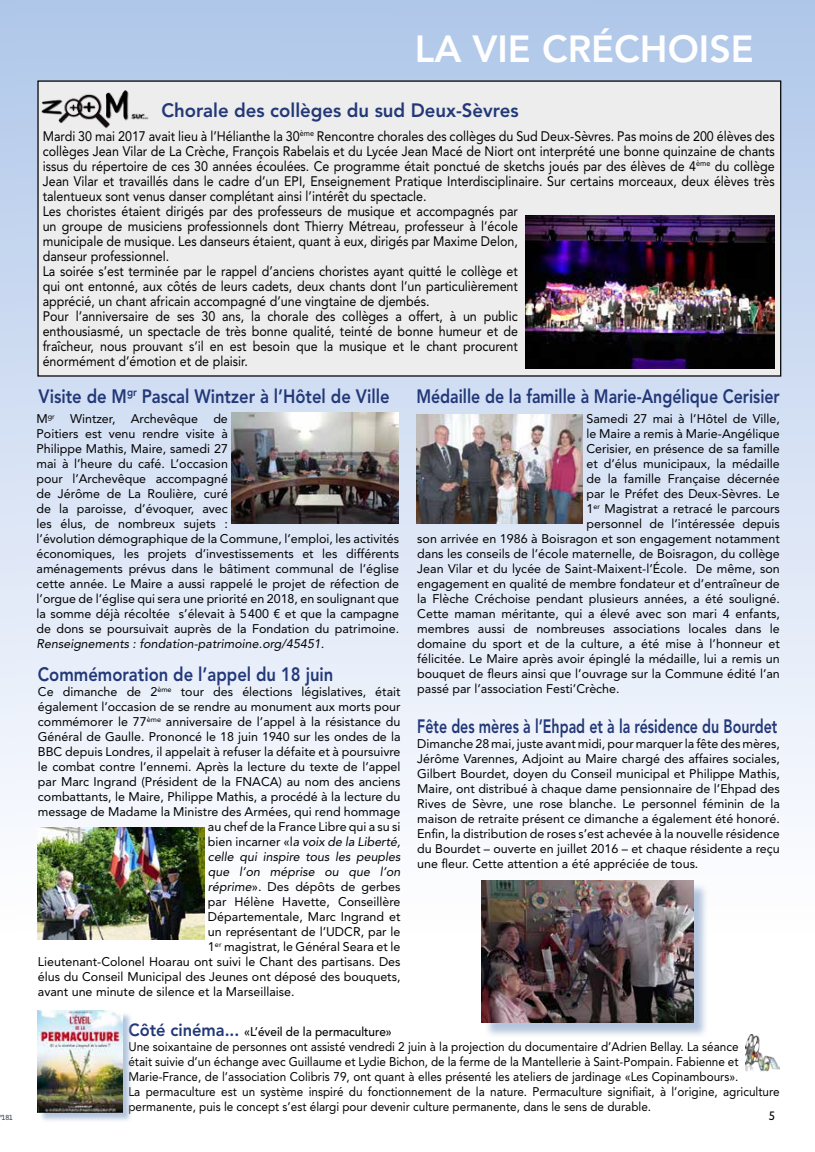
<style>
.page{position:relative;width:815px;height:1152px;background:#fff}
.page>*{position:absolute;margin:0;border:0;box-sizing:border-box;transform-origin:0 0}
.t1{font:800 37.5px "Avenir LT Std";color:#fff}
.t2{font:800 19.25px "Avenir LT Std";color:#223877;scale:.86 1}
.t3{font:800 19.25px "Avenir LT Std";color:#223877;scale:.83 1}
.t4{font:800 19.25px "Avenir LT Std";color:#223877;scale:.74 1}
.t5{font:800 19.25px "Avenir LT Std";color:#223877;scale:.96 1}
.t6{font:13.75px/15px "Avenir LT Std";color:#000;scale:.91 1}
.t7{font:12.5px/15px "Avenir LT Std";color:#000}
.t8{font:12.5px/15px "Avenir LT Std";color:#000;scale:.94 1}
.t9{font:italic 12.5px "Avenir LT Std";color:#000}
.t10{font:12.5px "Niveau Grotesk";color:#000}
.t11{font:7.5px "Niveau Grotesk";color:#333e48}
.s1{font-style:normal}
.s2{font-style:italic}
.s3{font-weight:800;font-size:17.5px;color:#223877}
.s4{font-weight:500}
</style>
<div class="page">
<div style="left:0;top:0;width:18px;height:1152px;background:linear-gradient(to bottom,#b2c9ea,#fff)"></div>
<div style="left:18px;top:0;width:797px;height:1152px;background:linear-gradient(to bottom,#b2c8ea,#fff)"></div>
<div style="left:37px;top:80px;width:744px;height:296px;background:#ededed"></div>
<img style="left:41px;top:90px;width:108px;height:39px">
<img style="left:525px;top:215px;width:250px;height:153px">
<img style="left:231px;top:413px;width:167px;height:110px">
<img style="left:416px;top:414px;width:167px;height:109px">
<div style="left:39px;top:1011px;width:94px;height:112px;background:#9bb2d2;opacity:.75"></div>
<img style="left:38px;top:1010px;width:84px;height:102px">
<img style="left:746px;top:1034px;width:34px;height:37px">
<img style="left:38px;top:827px;width:166px;height:112px">
<div style="left:484px;top:882px;width:225px;height:156px;background:#9bb2d2;opacity:.75"></div>
<img style="left:482px;top:881px;width:212px;height:141px">
<p class="t11" style="left:-1px;top:1113px;width:15px">°181</p>
<h1 class="t1" style="left:415px;top:27px;width:340px">LA VIE CRÉCHOISE</h1>
<h2 class="t5" style="left:161px;top:99px;width:374px">Chorale des collèges du sud Deux-Sèvres</h2>
<p class="t6" style="left:43px;top:128px;width:806px">Mardi 30 mai 2017 avait lieu à l’Hélianthe la 30<sup>ème</sup> Rencontre chorales des collèges du Sud Deux-Sèvres. Pas moins de 200 élèves des collèges Jean Vilar de La Crèche, François Rabelais et du Lycée Jean Macé de Niort ont interprété une bonne quinzaine de chants issus du répertoire de ces 30 années écoulées. Ce programme était ponctué de sketchs joués par des élèves de 4<sup>ème</sup> du collège Jean Vilar et travaillés dans le cadre d’un EPI, Enseignement Pratique Interdisciplinaire. Sur certains morceaux, deux élèves très talentueux sont venus danser complétant ainsi l’intérêt du spectacle.<br>Les choristes étaient dirigés par des professeurs de musique et accompagnés par<br>un groupe de musiciens professionnels dont Thierry Métreau, professeur à l’école<br>municipale de musique. Les danseurs étaient, quant à eux, dirigés par Maxime Delon,<br>danseur professionnel.<br>La soirée s’est terminée par le rappel d’anciens choristes ayant quitté le collège et<br>qui ont entonné, aux côtés de leurs cadets, deux chants dont l’un particulièrement<br>apprécié, un chant africain accompagné d’une vingtaine de djembés.<br>Pour l’anniversaire de ses 30 ans, la chorale des collèges a offert, à un public<br>enthousiasmé, un spectacle de très bonne qualité, teinté de bonne humeur et de<br>fraîcheur, nous prouvant s’il en est besoin que la musique et le chant procurent<br>énormément d’émotion et de plaisir.</p>
<h2 class="t2" style="left:38px;top:385px;width:410px">Visite de M<sup>gr</sup> Pascal Wintzer à l’Hôtel de Ville</h2>
<p class="t7" style="left:37px;top:411px;width:364px">M<sup>gr</sup> Wintzer, Archevêque de<br>Poitiers est venu rendre visite à<br>Philippe Mathis, Maire, samedi 27<br>mai à l’heure du café. L’occasion<br>pour l’Archevêque accompagné<br>de Jérôme de La Roulière, curé<br>de la paroisse, d’évoquer, avec<br>les élus, de nombreux sujets :<br>l’évolution démographique de la Commune, l’emploi, les activités économiques, les projets d’investissements et les différents aménagements prévus dans le bâtiment communal de l’église cette année. Le Maire a aussi rappelé le projet de réfection de l’orgue de l’église qui sera une priorité en 2018, en soulignant que la somme déjà récoltée s’élevait à 5400 € et que la campagne de dons se poursuivait auprès de la Fondation du patrimoine.</p>
<p class="t9" style="left:37px;top:636px;width:289px">Renseignements : fondation-patrimoine.org/45451.</p>
<h2 class="t2" style="left:38px;top:663px;width:345px">Commémoration de l’appel du 18 juin</h2>
<p class="t7" style="left:38px;top:684px;width:364px">Ce dimanche de 2<sup>ème</sup> tour des élections législatives, était</p>
<p class="t7" style="left:38px;top:699px;width:364px">également l’occasion de se rendre au monument aux morts pour</p>
<p class="t7" style="left:38px;top:714px;width:364px">commémorer le 77<sup>ème</sup> anniversaire de l’appel à la résistance du</p>
<p class="t7" style="left:38px;top:729px;width:364px">Général de Gaulle. Prononcé le 18 juin 1940 sur les ondes de la</p>
<p class="t7" style="left:38px;top:744px;width:364px">BBC depuis Londres, il appelait à refuser la défaite et à poursuivre</p>
<p class="t7" style="left:38px;top:759px;width:364px">le combat contre l’ennemi. Après la lecture du texte de l’appel</p>
<p class="t7" style="left:38px;top:774px;width:364px">par Marc Ingrand (Président de la FNACA) au nom des anciens</p>
<p class="t7" style="left:38px;top:789px;width:364px">combattants, le Maire, Philippe Mathis, a procédé à la lecture du</p>
<p class="t7" style="left:38px;top:804px;width:364px">message de Madame la Ministre des Armées, qui rend hommage</p>
<p class="t7" style="left:208px;top:819px;width:194px">au chef de la France Libre qui a su si</p>
<p class="t9" style="left:208px;top:834px;width:194px"><span class="s1">bien incarner «l</span>a voix de la Liberté,</p>
<p class="t9" style="left:208px;top:849px;width:194px">celle qui inspire tous les peuples</p>
<p class="t9" style="left:208px;top:864px;width:194px">que l’on méprise ou que l’on</p>
<p class="t7" style="left:208px;top:879px;width:194px"><span class="s2">réprime</span>». Des dépôts de gerbes</p>
<p class="t7" style="left:208px;top:894px;width:194px">par Hélène Havette, Conseillère</p>
<p class="t7" style="left:208px;top:909px;width:194px">Départementale, Marc Ingrand et</p>
<p class="t7" style="left:208px;top:924px;width:194px">un représentant de l’UDCR, par le</p>
<p class="t7" style="left:208px;top:939px;width:194px">1<sup>er</sup> magistrat, le Général Seara et le</p>
<p class="t7" style="left:38px;top:954px;width:364px">Lieutenant-Colonel Hoarau ont suivi le Chant des partisans. Des</p>
<p class="t7" style="left:38px;top:969px;width:364px">élus du Conseil Municipal des Jeunes ont déposé des bouquets,</p>
<p class="t7" style="left:38px;top:984px;width:258px">avant une minute de silence et la Marseillaise.</p>
<h2 class="t3" style="left:416px;top:385px;width:439px">Médaille de la famille à Marie-Angélique Cerisier</h2>
<p class="t7" style="left:586px;top:411px;width:195px">Samedi 27 mai à l’Hôtel de Ville,</p>
<p class="t7" style="left:586px;top:426px;width:195px">le Maire a remis à Marie-Angélique</p>
<p class="t7" style="left:586px;top:441px;width:195px">Cerisier, en présence de sa famille</p>
<p class="t7" style="left:586px;top:456px;width:195px">et d’élus municipaux, la médaille</p>
<p class="t7" style="left:586px;top:471px;width:195px">de la famille Française décernée</p>
<p class="t7" style="left:586px;top:486px;width:195px">par le Préfet des Deux-Sèvres. Le</p>
<p class="t7" style="left:586px;top:501px;width:195px">1<sup>er</sup> Magistrat a retracé le parcours</p>
<p class="t7" style="left:586px;top:516px;width:195px">personnel de l’intéressée depuis</p>
<p class="t7" style="left:417px;top:531px;width:364px">son arrivée en 1986 à Boisragon et son engagement notamment</p>
<p class="t7" style="left:417px;top:546px;width:364px">dans les conseils de l’école maternelle, de Boisragon, du collège</p>
<p class="t7" style="left:417px;top:561px;width:364px">Jean Vilar et du lycée de Saint-Maixent-l’École. De même, son</p>
<p class="t7" style="left:417px;top:576px;width:364px">engagement en qualité de membre fondateur et d’entraîneur de</p>
<p class="t7" style="left:417px;top:591px;width:364px">la Flèche Créchoise pendant plusieurs années, a été souligné.</p>
<p class="t7" style="left:417px;top:606px;width:364px">Cette maman méritante, qui a élevé avec son mari 4 enfants,</p>
<p class="t7" style="left:417px;top:621px;width:364px">membres aussi de nombreuses associations locales dans le</p>
<p class="t7" style="left:417px;top:636px;width:364px">domaine du sport et de la culture, a été mise à l’honneur et</p>
<p class="t7" style="left:417px;top:651px;width:364px">félicitée. Le Maire après avoir épinglé la médaille, lui a remis un</p>
<p class="t7" style="left:417px;top:666px;width:364px">bouquet de fleurs ainsi que l’ouvrage sur la Commune édité l’an</p>
<p class="t7" style="left:417px;top:681px;width:204px">passé par l’association Festi’Crèche.</p>
<h2 class="t4" style="left:417px;top:715px;width:488px">Fête des mères à l’Ehpad et à la résidence du Bourdet</h2>
<p class="t7" style="left:417px;top:736px;width:364px;text-align:justify">Dimanche 28 mai, juste avant midi, pour marquer la fête des mères, Jérôme Varennes, Adjoint au Maire chargé des affaires sociales, Gilbert Bourdet, doyen du Conseil municipal et Philippe Mathis, Maire, ont distribué à chaque dame pensionnaire de l’Ehpad des Rives de Sèvre, une rose blanche. Le personnel féminin de la maison de retraite présent ce dimanche a également été honoré.<br>Enfin, la distribution de roses s’est achevée à la nouvelle résidence du Bourdet – ouverte en juillet 2016 – et chaque résidente a reçu une fleur. Cette attention a été appréciée de tous.</p>
<p class="t8" style="left:128px;top:1024px;width:694px"><span class="s3">Côté cinéma...</span> <span class="s4">«L’éveil de la permaculture»<br></span>Une soixantaine de personnes ont assisté vendredi 2 juin à la projection du documentaire d’Adrien Bellay. La séance<br>était suivie d’un échange avec Guillaume et Lydie Bichon, de la ferme de la Mantellerie à Saint-Pompain. Fabienne et Marie-France, de l’association Colibris 79, ont quant à elles présenté les ateliers de jardinage «Les Copinambours».<br>La permaculture est un système inspiré du fonctionnement de la nature. Permaculture signifiait, à l’origine, agriculture permanente, puis le concept s’est élargi pour devenir culture permanente, dans le sens de durable.</p>
<p class="t10" style="left:769px;top:1108px;width:8px">5</p>
</div>
